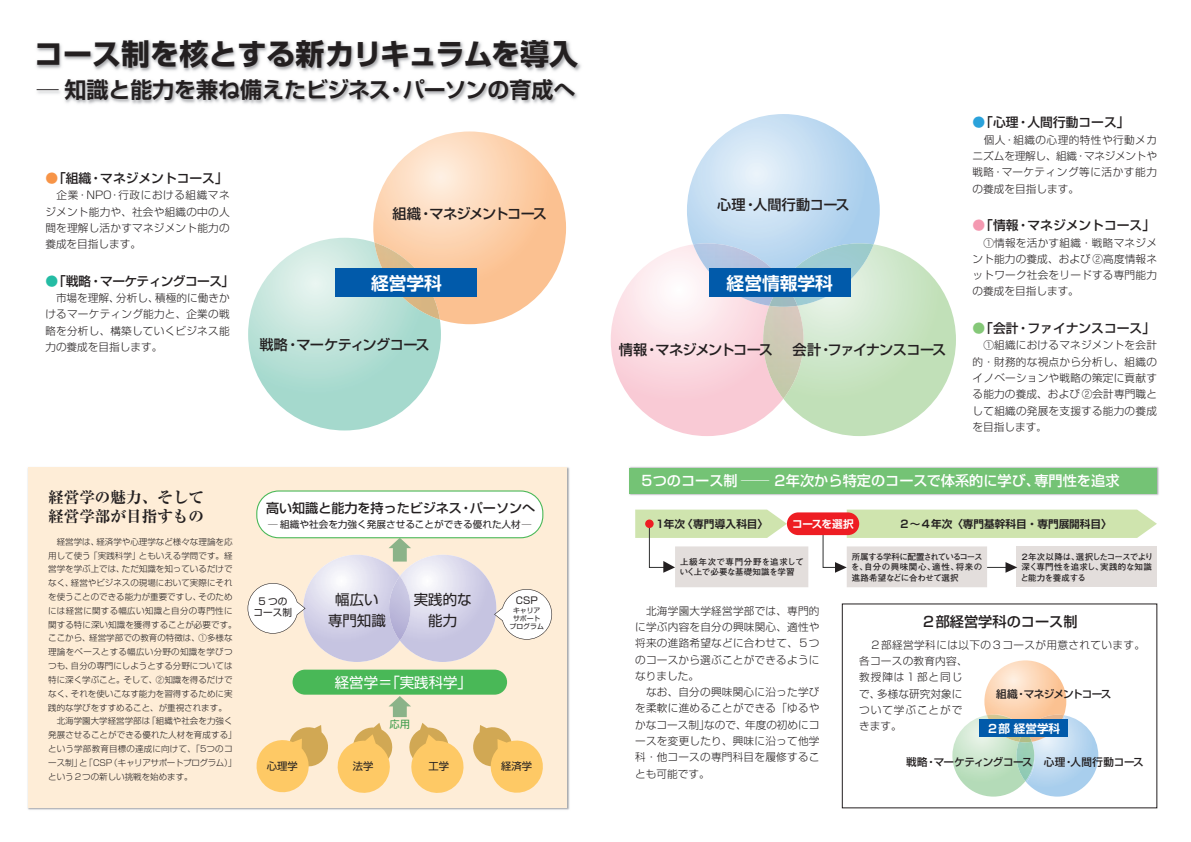
<style>
.page{position:relative;width:1191px;height:842px;background:#fff}
.page>*{position:absolute;margin:0;border:0;box-sizing:border-box;transform-origin:0 0}
.t1{font:700 29.1px "Shin Go Pro";color:#231f20}
.t2{font:700 22px "Shin Go Pro De";color:#231f20}
.t3{font:17.7px "Shin Go Pr 6 N De Bold 90 pv RKSJ H";color:#fff}
.t4{font:700 expanded 15.6px/19.1px "Ryumin Pro";color:#231f20}
.t5{font:14.4px/21.4px "Shin Go Pro Regular 90 pv RKSJ H";color:#231f20;text-align:center}
.t6{font:14.4px "Shin Go Pro Regular 90 pv RKSJ H";color:#fff}
.t7{font:500 14.2px "Shin Go Pro";color:#fff}
.t8{font:14.2px "Shin Go Pr 6 N Medium 90 pv RKSJ H";letter-spacing:-.045em;color:#231f20}
.t9{font:14.2px "Shin Go Pr 6 N Medium 90 pv RKSJ H";letter-spacing:-.09em;color:#231f20}
.t10{font:500 14.2px "Shin Go Pro";color:#231f20}
.t11{font:14.2px "Shin Go Pr 6 N Medium 90 pv RKSJ H";letter-spacing:.01em;color:#231f20}
.t12{font:13.1px "Shin Go Pro Medium 90 pv RKSJ H";color:#231f20}
.t13{font:500 12.8px "Shin Go Pro";color:#231f20}
.t14{font:500 12.8px "Shin Go Pro";letter-spacing:-.05em;color:#231f20}
.t15{font:11.6px "Shin Go Pr 6 N De Bold 90 pv RKSJ H";color:#fff}
.t16{font:300 10.6px/16.3px "Shin Go Pro";letter-spacing:.02em;color:#231f20;text-align:justify}
.t17{font:10.6px "Shin Go Pr 6 N De Bold 90 pv RKSJ H";color:#231f20}
.t18{font:10.6px "Shin Go Pr 6 N Medium 90 pv RKSJ H";letter-spacing:-.045em;color:#231f20}
.t19{font:10.6px "Shin Go Pr 6 N Medium 90 pv RKSJ H";letter-spacing:-.095em;color:#231f20}
.t20{font:10.6px "Shin Go Pr 6 N De Bold 90 pv RKSJ H";letter-spacing:-.025em;color:#fff}
.t21{font:10.3px "Shin Go Pro Regular 90 pv RKSJ H";color:#231f20}
.t22{font:10.3px "Shin Go Pro Regular 90 pv RKSJ H";color:#389a48}
.t23{font:9.6px/10.7px "Shin Go Pro Regular 90 pv RKSJ H";color:#231f20;text-align:center}
.t24{font:300 8.5px/13.8px "Shin Go Pro";color:#231f20}
.t25{font:8.5px/10.5px "Futo Go B101 Pr 6 N Bold 90 pv RKSJ H";letter-spacing:-.005em;color:#231f20;text-align:justify}
.t26{font:8.5px/10.5px "Futo Go B101 Pro Bold 90 pv RKSJ H";letter-spacing:-.03em;color:#231f20}
.t27{font:8.5px/10.5px "Futo Go B101 Pr 6 N Bold 90 pv RKSJ H";letter-spacing:.02em;color:#231f20}
.t28{font:6.9px/8px "Shin Go Pro Regular 90 pv RKSJ H";color:#231f20;text-align:center}
.s1{color:#f79447}
.s2{color:#24bca4}
.s3{color:#2aa2db}
.s4{color:#f499b1}
.s5{color:#85c878}
.s6{font-size:9.2px}
</style>
<div class="page">
<img style="left:629px;top:466px;width:530px;height:30px">
<div style="left:629px;top:468px;width:528px;height:25px;background:#74c375"></div>
<img style="left:248px;top:238px;width:193px;height:192px">
<svg style="left:611px;top:246px;width:172px;height:190px"></svg>
<img style="left:687px;top:114px;width:192px;height:167px">
<img style="left:693px;top:243px;width:180px;height:63px">
<img style="left:373px;top:131px;width:193px;height:193px">
<img style="left:374px;top:242px;width:66px;height:77px">
<img style="left:783px;top:244px;width:173px;height:192px">
<img style="left:763px;top:306px;width:40px;height:93px">
<img style="left:769px;top:297px;width:28px;height:10px">
<div style="left:709px;top:269px;width:141px;height:28px;background:#015aaa"></div>
<div style="left:335px;top:269px;width:142px;height:28px;background:#015aaa"></div>
<img style="left:36px;top:40px;width:545px;height:64px">
<div style="left:28px;top:468px;width:539px;height:340px;background:#feedd7"></div>
<svg style="left:388px;top:696px;width:23px;height:21px"></svg>
<svg style="left:256px;top:723px;width:137px;height:70px"></svg>
<svg style="left:409px;top:723px;width:134px;height:70px"></svg>
<div style="left:292px;top:670px;width:215px;height:25px;background:#49b857;border-radius:13px"></div>
<svg style="left:248px;top:490px;width:304px;height:172px"></svg>
<img style="left:952px;top:715px;width:146px;height:82px">
<img style="left:984px;top:660px;width:82px;height:59px">
<img style="left:986px;top:714px;width:39px;height:1px">
<img style="left:986px;top:715px;width:78px;height:27px">
<img style="left:1016px;top:742px;width:18px;height:39px">
<img style="left:1018px;top:737px;width:14px;height:5px">
<div style="left:979px;top:719px;width:88px;height:18px;background:#015aaa"></div>
<div style="left:787px;top:512px;width:72px;height:23px;background:#ee1d23;border-radius:11px"></div>
<svg style="left:822px;top:510px;width:335px;height:77px"></svg>
<svg style="left:635px;top:510px;width:173px;height:77px"></svg>
<div style="left:645px;top:519px;width:8px;height:9px;background:#ee1d23;border-radius:50%"></div>
<h1 class="t1" style="left:34px;top:31px;width:546px">コース制を核とする新カリキュラムを導入</h1>
<h2 class="t2" style="left:37px;top:71px;width:540px">─ 知識と能力を兼ね備えたビジネス・パーソンの育成へ</h2>
<p class="t13" style="left:45px;top:168px;width:184px"><span class="s1">●</span>「組織・マネジメントコース」</p>
<p class="t16" style="left:45px;top:186px;width:186px;text-indent:11px">企業・NPO・行政における組織マネジメント能力や、社会や組織の中の人間を理解し活かすマネジメント能力の養成を目指します。</p>
<p class="t14" style="left:45px;top:270px;width:190px"><span class="s2">●</span>「戦略・マーケティングコース」</p>
<p class="t16" style="left:45px;top:289px;width:186px;text-indent:11px">市場を理解、分析し、積極的に働きかけるマーケティング能力と、企業の戦略を分析し、構築していくビジネス能力の養成を目指します。</p>
<h3 class="t9" style="left:392px;top:202px;width:156px">組織・マネジメントコース</h3>
<h3 class="t11" style="left:717px;top:193px;width:134px">心理・人間行動コース</h3>
<h3 class="t3" style="left:371px;top:268px;width:72px">経営学科</h3>
<h3 class="t3" style="left:726px;top:268px;width:108px">経営情報学科</h3>
<h3 class="t8" style="left:259px;top:333px;width:172px">戦略・マーケティングコース</h3>
<h3 class="t9" style="left:618px;top:338px;width:156px">情報・マネジメントコース</h3>
<h3 class="t8" style="left:792px;top:338px;width:155px">会計・ファイナンスコース</h3>
<p class="t13" style="left:972px;top:112px;width:158px"><span class="s3">●</span>「心理・人間行動コース」</p>
<p class="t16" style="left:972px;top:130px;width:186px;text-indent:11px">個人・組織の心理的特性や行動メカニズムを理解し、組織・マネジメントや戦略・マーケティング等に活かす能力の養成を目指します。</p>
<p class="t13" style="left:972px;top:215px;width:184px"><span class="s4">●</span>「情報・マネジメントコース」</p>
<p class="t16" style="left:972px;top:233px;width:186px;text-indent:11px">①情報を活かす組織・戦略マネジメント能力の養成、および②高度情報ネットワーク社会をリードする専門能力の養成を目指します。</p>
<p class="t13" style="left:972px;top:318px;width:184px"><span class="s5">●</span>「会計・ファイナンスコース」</p>
<p class="t16" style="left:972px;top:336px;width:186px;text-indent:11px">①組織におけるマネジメントを会計的・財務的な視点から分析し、組織のイノベーションや戦略の策定に貢献する能力の養成、および②会計専門職として組織の発展を支援する能力の養成を目指します<span class="s6">。</span></p>
<h3 class="t4" style="left:48px;top:486px;width:157px">経営学の魅力、そして経営学部が目指すもの</h3>
<p class="t24" style="left:48px;top:533px;width:190px;text-indent:9px">経営学は、経済学や心理学など様々な理論を応用して使う「実践科学」ともいえる学問です。経営学を学ぶ上では、ただ知識を知っているだけでなく、経営やビジネスの現場において実際にそれを使うことのできる能力が重要ですし、そのためには経営に関する幅広い知識と自分の専門性に関する特に深い知識を獲得することが必要です。ここから、経営学部での教育の特徴は、①多様な理論をベースとする幅広い分野の知識を学びつつも、自分の専門にしようとする分野については特に深く学ぶこと。そして、②知識を得るだけでなく、それを使いこなす能力を習得するために実践的な学びをすすめること、が重視されます。</p>
<p class="t24" style="left:48px;top:713px;width:190px;text-indent:9px">北海学園大学経営学部は「組織や社会を力強く発展させることができる優れた人材を育成する」という学部教育目標の達成に向けて、「5つのコース制」と「CSP（キャリアサポートプログラム）」という２つの新しい挑戦を始めます。</p>
<p class="t12" style="left:266px;top:497px;width:271px">高い知識と能力を持ったビジネス・パーソンへ</p>
<p class="t23" style="left:268px;top:518px;width:265px">─ 組織や社会を力強く発展させることができる優れた人材─</p>
<h3 class="t5" style="left:328px;top:587px;width:59px">幅広い専門知識</h3>
<h3 class="t5" style="left:414px;top:587px;width:59px">実践的な能力</h3>
<p class="t23" style="left:254px;top:595px;width:40px">5 つのコース制</p>
<p class="t23" style="left:516px;top:593px;width:23px">CSP</p>
<p class="t28" style="left:509px;top:606px;width:36px">キャリアサポートプログラム</p>
<h3 class="t6" style="left:335px;top:670px;width:139px">経営学＝「実践科学」</h3>
<p class="t22" style="left:389px;top:715px;width:22px">応用</p>
<p class="t21" style="left:267px;top:758px;width:32px">心理学</p>
<p class="t21" style="left:353px;top:758px;width:22px">法学</p>
<p class="t21" style="left:428px;top:758px;width:22px">工学</p>
<p class="t21" style="left:501px;top:758px;width:32px">経済学</p>
<h3 class="t7" style="left:640px;top:469px;width:481px">５つのコース制 ── ２年次から特定のコースで体系的に学び、専門性を追求</h3>
<p class="t20" style="left:792px;top:515px;width:63px">コースを選択</p>
<p class="t17" style="left:654px;top:515px;width:115px">１年次〈専門導入科目〉</p>
<p class="t17" style="left:899px;top:515px;width:214px">２～４年次〈専門基幹科目・専門展開科目〉</p>
<p class="t25" style="left:851px;top:551px;width:133px">所属する学科に配置されているコースを、自分の興味関心、適性、将来の進路希望などに合わせて選択</p>
<p class="t26" style="left:1020px;top:550px;width:134px">２年次以降は、選択したコースでより深く専門性を追求し、実践的な知識と能力を養成する</p>
<p class="t27" style="left:679px;top:556px;width:126px">上級年次で専門分野を追求していく上で必要な基礎知識を学習</p>
<p class="t16" style="left:635px;top:601px;width:186px;text-indent:11px">北海学園大学経営学部では、専門的に学ぶ内容を自分の興味関心、適性や将来の進路希望などに合わせて、５つのコースから選ぶことができるようになりました。</p>
<p class="t16" style="left:635px;top:683px;width:186px;text-indent:11px">なお、自分の興味関心に沿った学びを柔軟に進めることができる「ゆるやかなコース制」なので、年度の初めにコースを変更したり、興味に沿って他学科・他コースの専門科目を履修することも可能です。</p>
<h3 class="t10" style="left:921px;top:610px;width:157px">２部経営学科のコース制</h3>
<p class="t16" style="left:859px;top:635px;width:287px;text-align:left;text-indent:11px">２部経営学科には以下の３コースが用意されています。各コースの教育内容、<br>教授陣は１部と同じ<br>で、多様な研究対象に<br>ついて学ぶことがで<br>きます。</p>
<p class="t19" style="left:996px;top:685px;width:117px">組織・マネジメントコース</p>
<p class="t15" style="left:987px;top:719px;width:75px">２部 経営学科</p>
<p class="t18" style="left:906px;top:753px;width:239px">戦略・マーケティングコース 心理・人間行動コース</p>
</div>
